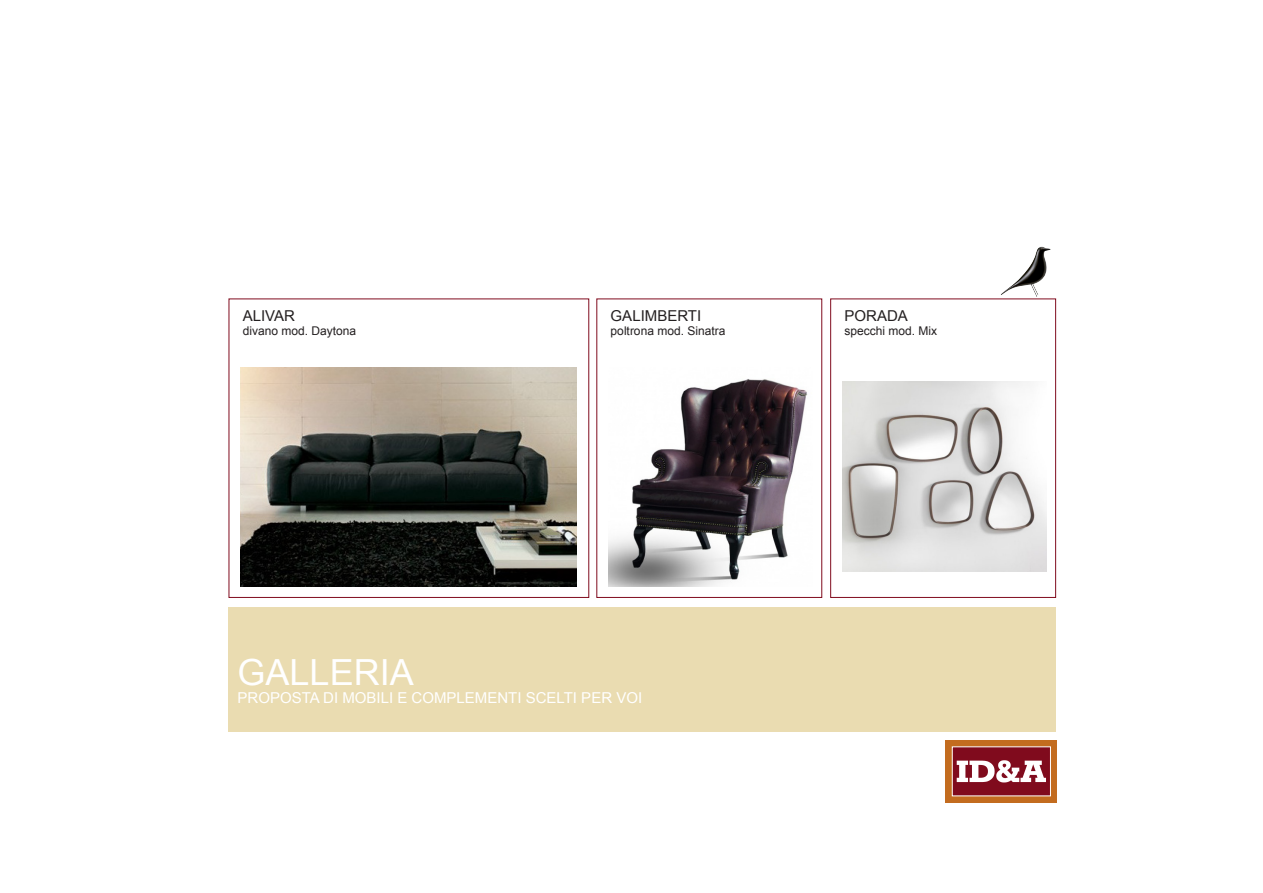
<style>
.page{position:relative;width:1263px;height:893px;background:#fff}
.page>*{position:absolute;margin:0;border:0;box-sizing:border-box;transform-origin:0 0}
.t1{font:36px "Arial";color:#fff}
.t2{font:15px "Arial";color:#fff}
.t3{font:15px "Arial";color:#231f20}
.t4{font:12px "Arial";color:#231f20}
</style>
<div class="page">
<img style="left:1001px;top:247px;width:50px;height:50px">
<div style="left:946px;top:740px;width:111px;height:63px;background:#c36c1f"></div>
<div style="left:952px;top:746px;width:99px;height:50px;background:#800b1d;border:1px solid #fff"></div>
<svg style="left:957px;top:760px;width:89px;height:22px"></svg>
<div style="left:229px;top:607px;width:827px;height:124px;background:#eadcb1"></div>
<div style="left:830px;top:299px;width:226px;height:299px;border:1px solid #800b1d"></div>
<img style="left:240px;top:367px;width:336px;height:219px">
<img style="left:608px;top:379px;width:200px;height:207px">
<img style="left:842px;top:382px;width:204px;height:190px">
<p class="t3" style="left:243px;top:306px;width:54px">ALIVAR</p>
<p class="t4" style="left:243px;top:323px;width:115px">divano mod. Daytona</p>
<p class="t3" style="left:611px;top:306px;width:92px">GALIMBERTI</p>
<p class="t4" style="left:611px;top:323px;width:116px">poltrona mod. Sinatra</p>
<p class="t3" style="left:844px;top:306px;width:65px">PORADA</p>
<p class="t4" style="left:844px;top:323px;width:94px">specchi mod. Mix</p>
<p class="t1" style="left:238px;top:648px;width:178px">GALLERIA</p>
<p class="t2" style="left:238px;top:688px;width:406px">PROPOSTA DI MOBILI E COMPLEMENTI SCELTI PER VOI</p>
</div>
